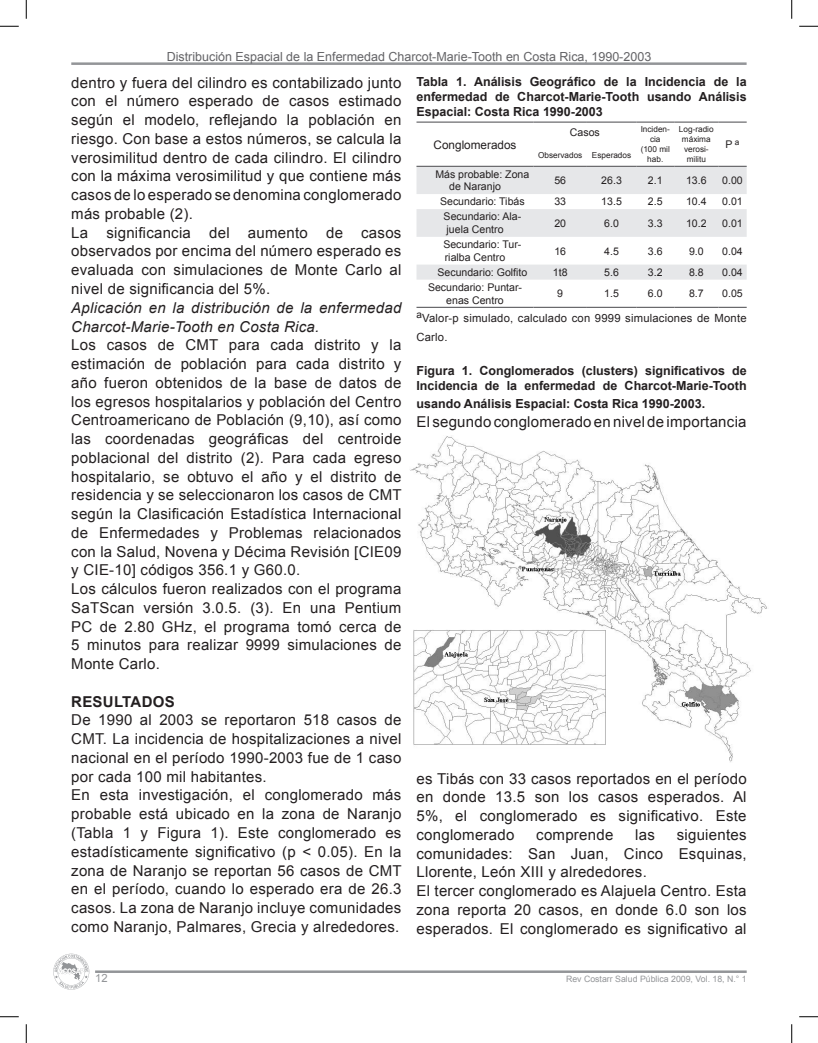
<style>
.page{position:relative;width:818px;height:1043px;background:#fff}
.page>*{position:absolute;margin:0;border:0;box-sizing:border-box;transform-origin:0 0}
.t1{font:15px/18.8px "Arial";letter-spacing:.015em;color:#231f20;text-align:justify}
.t2{font:italic 15px/18.8px "Arial";letter-spacing:.015em;color:#231f20}
.t3{font:700 15px "Arial";letter-spacing:.015em;color:#231f20}
.t4{font:700 12.5px/15px "Arial";color:#231f20;text-align:justify}
.t5{font:12.5px "Arial";color:#636366}
.t6{font:11.75px "Arial";color:#231f20}
.t7{font:11.25px/18.8px "Arial";letter-spacing:.015em;color:#231f20}
.t8{font:11.25px "Arial";color:#939598}
.t9{font:10.62px/12.6px "Arial";color:#231f20}
.t10{font:8.75px "Arial";color:#939598}
.t11{font:8.25px/9.9px "Arial";color:#231f20;text-align:center}
</style>
<div class="page">
<svg style="left:53px;top:953px;width:36px;height:36px"></svg>
<hr style="left:71px;top:62px;width:675px;height:3px;background:#939598">
<hr style="left:95px;top:970px;width:651px;height:2px;background:#939598">
<svg style="left:416px;top:165px;width:330px;height:142px"></svg>
<svg style="left:416px;top:167px;width:330px;height:113px;fill:#e6e7e9"></svg>
<hr style="left:533px;top:121px;width:54px;height:2px;background:#636366">
<hr style="left:587px;top:121px;width:49px;height:2px;background:#636366">
<hr style="left:636px;top:121px;width:38px;height:2px;background:#636366">
<hr style="left:674px;top:121px;width:44px;height:2px;background:#636366">
<hr style="left:718px;top:121px;width:28px;height:2px;background:#636366">
<hr style="left:533px;top:166px;width:54px;height:1px;background:#636366">
<hr style="left:587px;top:166px;width:49px;height:1px;background:#636366">
<hr style="left:636px;top:166px;width:38px;height:1px;background:#636366">
<hr style="left:674px;top:166px;width:44px;height:1px;background:#636366">
<svg style="left:718px;top:166px;width:28px;height:1px"></svg>
<hr style="left:416px;top:121px;width:117px;height:2px;background:#636366">
<hr style="left:416px;top:166px;width:117px;height:1px;background:#636366">
<hr style="left:416px;top:307px;width:117px;height:1px;background:#636366">
<hr style="left:533px;top:307px;width:54px;height:1px;background:#636366">
<hr style="left:587px;top:307px;width:49px;height:1px;background:#636366">
<hr style="left:636px;top:307px;width:38px;height:1px;background:#636366">
<hr style="left:674px;top:307px;width:44px;height:1px;background:#636366">
<svg style="left:718px;top:307px;width:28px;height:1px"></svg>
<img style="left:410px;top:436px;width:357px;height:326px">
<svg style="left:0;top:25px;width:19px;height:2px"></svg>
<svg style="left:799px;top:25px;width:19px;height:2px"></svg>
<svg style="left:0;top:1016px;width:19px;height:1px"></svg>
<svg style="left:799px;top:1016px;width:19px;height:1px"></svg>
<svg style="left:25px;top:0;width:2px;height:19px"></svg>
<svg style="left:25px;top:1024px;width:2px;height:18px"></svg>
<svg style="left:791px;top:0;width:1px;height:19px"></svg>
<svg style="left:791px;top:1024px;width:1px;height:18px"></svg>
<p class="t5" style="left:167px;top:48px;width:486px">Distribución Espacial de la Enfermedad Charcot-Marie-Tooth en Costa Rica, 1990-2003</p>
<p class="t1" style="left:71px;top:73px;width:331px">dentro y fuera del cilindro es contabilizado junto con el número esperado de casos estimado según el modelo, reflejando la población en riesgo. Con base a estos números, se calcula la verosimilitud dentro de cada cilindro. El cilindro con la máxima verosimilitud y que contiene más casos de lo esperado se denomina conglomerado más probable (2).</p>
<p class="t1" style="left:71px;top:223px;width:331px">La significancia del aumento de casos observados por encima del número esperado es evaluada con simulaciones de Monte Carlo al nivel de significancia del 5%.</p>
<p class="t2" style="left:71px;top:298px;width:331px">Aplicación en la distribución de la enfermedad<br>Charcot-Marie-Tooth en Costa Rica.</p>
<p class="t1" style="left:71px;top:336px;width:332px">Los casos de CMT para cada distrito y la estimación de población para cada distrito y año fueron obtenidos de la base de datos de los egresos hospitalarios y población del Centro Centroamericano de Población (9,10), así como las coordenadas geográficas del centroide poblacional del distrito (2). Para cada egreso hospitalario, se obtuvo el año y el distrito de residencia y se seleccionaron los casos de CMT según la Clasificación Estadística Internacional de Enfermedades y Problemas relacionados con la Salud, Novena y Décima Revisión [CIE09 y CIE-10] códigos 356.1 y G60.0.</p>
<p class="t1" style="left:71px;top:579px;width:331px">Los cálculos fueron realizados con el programa SaTScan versión 3.0.5. (3). En una Pentium PC de 2.80 GHz, el programa tomó cerca de 5 minutos para realizar 9999 simulaciones de Monte Carlo.</p>
<p class="t3" style="left:71px;top:691px;width:105px">RESULTADOS</p>
<p class="t1" style="left:71px;top:711px;width:331px">De 1990 al 2003 se reportaron 518 casos de CMT. La incidencia de hospitalizaciones a nivel nacional en el período 1990-2003 fue de 1 caso por cada 100 mil habitantes.</p>
<p class="t1" style="left:71px;top:786px;width:332px">En esta investigación, el conglomerado más probable está ubicado en la zona de Naranjo (Tabla 1 y Figura 1). Este conglomerado es estadísticamente significativo (p &lt; 0.05). En la zona de Naranjo se reportan 56 casos de CMT en el período, cuando lo esperado era de 26.3 casos. La zona de Naranjo incluye comunidades como Naranjo, Palmares, Grecia y alrededores.</p>
<p class="t4" style="left:416px;top:74px;width:331px">Tabla 1. Análisis Geográfico de la Incidencia de la enfermedad de Charcot-Marie-Tooth usando Análisis Espacial: Costa Rica 1990-2003</p>
<p class="t6" style="left:433px;top:137px;width:84px">Conglomerados</p>
<p class="t9" style="left:570px;top:126px;width:31px">Casos</p>
<p class="t11" style="left:640px;top:125px;width:31px">Inciden&shy;cia</p>
<p class="t11" style="left:640px;top:144px;width:31px">(100 mil hab.</p>
<p class="t11" style="left:538px;top:150px;width:46px">Observados</p>
<p class="t11" style="left:592px;top:150px;width:41px">Esperados</p>
<p class="t11" style="left:679px;top:125px;width:36px">Log-radio</p>
<p class="t11" style="left:682px;top:134px;width:30px">máxima verosi&shy;militu</p>
<p class="t9" style="left:725px;top:138px;width:15px">P <sup>a</sup></p>
<p class="t9" style="left:449px;top:168px;width:82px;text-indent:-14px">Más probable: Zona de Naranjo</p>
<p class="t9" style="left:554px;top:174px;width:13px">56</p>
<p class="t9" style="left:601px;top:174px;width:22px">26.3</p>
<p class="t9" style="left:648px;top:174px;width:16px">2.1</p>
<p class="t9" style="left:686px;top:174px;width:22px">13.6</p>
<p class="t9" style="left:722px;top:174px;width:22px">0.00</p>
<p class="t9" style="left:440px;top:195px;width:86px">Secundario: Tibás</p>
<p class="t9" style="left:554px;top:195px;width:13px">33</p>
<p class="t9" style="left:601px;top:195px;width:22px">13.5</p>
<p class="t9" style="left:648px;top:195px;width:16px">2.5</p>
<p class="t9" style="left:686px;top:195px;width:22px">10.4</p>
<p class="t9" style="left:722px;top:195px;width:22px">0.01</p>
<p class="t9" style="left:443px;top:210px;width:79px">Secundario: Ala&shy;juela Centro</p>
<p class="t9" style="left:554px;top:217px;width:13px">20</p>
<p class="t9" style="left:604px;top:217px;width:16px">6.0</p>
<p class="t9" style="left:648px;top:217px;width:16px">3.3</p>
<p class="t9" style="left:686px;top:217px;width:22px">10.2</p>
<p class="t9" style="left:722px;top:217px;width:22px">0.01</p>
<p class="t9" style="left:443px;top:238px;width:80px">Secundario: Tur&shy;rialba Centro</p>
<p class="t9" style="left:554px;top:245px;width:13px">16</p>
<p class="t9" style="left:604px;top:245px;width:16px">4.5</p>
<p class="t9" style="left:648px;top:245px;width:16px">3.6</p>
<p class="t9" style="left:689px;top:245px;width:16px">9.0</p>
<p class="t9" style="left:722px;top:245px;width:22px">0.04</p>
<p class="t9" style="left:437px;top:266px;width:91px">Secundario: Golfito</p>
<p class="t9" style="left:553px;top:266px;width:16px">1t8</p>
<p class="t9" style="left:604px;top:266px;width:16px">5.6</p>
<p class="t9" style="left:648px;top:266px;width:16px">3.2</p>
<p class="t9" style="left:689px;top:266px;width:16px">8.8</p>
<p class="t9" style="left:722px;top:266px;width:22px">0.04</p>
<p class="t9" style="left:428px;top:281px;width:95px;text-align:center">Secundario: Puntar&shy;enas Centro</p>
<p class="t9" style="left:557px;top:287px;width:7px">9</p>
<p class="t9" style="left:604px;top:287px;width:16px">1.5</p>
<p class="t9" style="left:648px;top:287px;width:16px">6.0</p>
<p class="t9" style="left:689px;top:287px;width:16px">8.7</p>
<p class="t9" style="left:722px;top:287px;width:22px">0.05</p>
<p class="t7" style="left:416px;top:309px;width:331px"><sup>a</sup>Valor-p simulado, calculado con 9999 simulaciones de Monte<br>Carlo.</p>
<p class="t4" style="left:416px;top:363px;width:331px">Figura 1. Conglomerados (clusters) significativos de<br>Incidencia de la enfermedad de Charcot-Marie-Tooth</p>
<p class="t4" style="left:416px;top:397px;width:290px">usando Análisis Espacial: Costa Rica 1990-2003.</p>
<p class="t1" style="left:416px;top:413px;width:331px">El segundo conglomerado en nivel de importancia</p>
<p class="t1" style="left:416px;top:769px;width:331px">es Tibás con 33 casos reportados en el período en donde 13.5 son los casos esperados. Al 5%, el conglomerado es significativo. Este conglomerado</p>
<p class="t1" style="left:416px;top:825px;width:331px;text-indent:260px">siguientes comunidades: San Juan, Cinco Esquinas, Llorente, León XIII y alrededores.</p>
<p class="t1" style="left:416px;top:881px;width:332px">El tercer conglomerado es Alajuela Centro. Esta zona reporta 20 casos, en donde 6.0 son los esperados. El conglomerado es significativo al</p>
<p class="t1" style="left:536px;top:825px;width:79px">comprende</p>
<p class="t1" style="left:635px;top:825px;width:21px">las</p>
<p class="t8" style="left:95px;top:970px;width:14px">12</p>
<p class="t10" style="left:566px;top:972px;width:182px">Rev Costarr Salud Pública 2009, Vol. 18, N.° 1</p>
</div>
